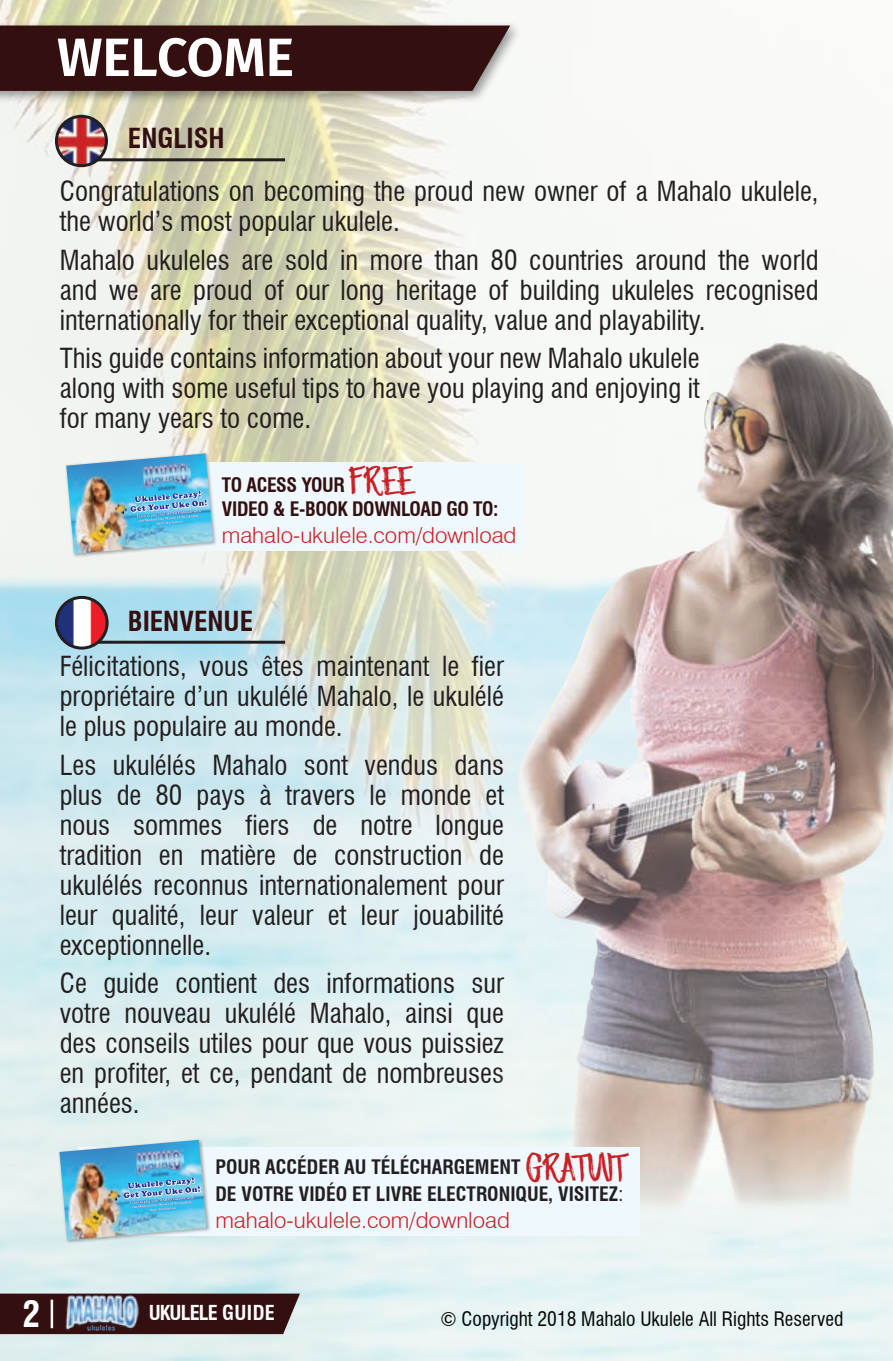
<style>
.page{position:relative;width:893px;height:1361px;background:#fff}
.page>*{position:absolute;margin:0;border:0;box-sizing:border-box;transform-origin:0 0}
.t1{font:600 54px "Fira Sans";letter-spacing:-.01em;color:#fff}
.t2{font:700 condensed 35.1px "Swiss 721 BT";color:#fff}
.body{font:condensed 27px/30px "Swiss 721 BT";color:#231f20;text-align:justify}
.body-2{font:700 condensed 27px "Swiss 721 BT";color:#340f10}
.body-3{font:300 22.2px "Swiss 721 BT";color:#ca1f25}
.t3{font:700 condensed 20.1px "Swiss 721 BT";letter-spacing:-.04em;color:#fff}
.body-4{font:700 condensed 19.5px/27px "Swiss 721 BT";color:#231f20}
.t4{font:condensed 19.5px "Swiss 721 BT";color:#040503}
.t5{font:700 condensed 19.5px/24px "Swiss 721 BT";letter-spacing:-.02em;color:#340f10}
.s1{font-family:"Bongiorno";font-weight:400;font-stretch:normal;font-size:40.2px;color:#ca1f25}
.s2{font-weight:400}
</style>
<div class="page">
<img style="left:0;top:0;width:893px;height:1361px">
<svg style="left:0;top:1293px;width:300px;height:41px;background:#3d1b1c"></svg>
<hr style="left:51px;top:1299px;width:2px;height:29px;background:#fff">
<div style="left:0;top:20px;width:523px;height:85px;background:#231f20;opacity:.44"></div>
<div style="left:0;top:26px;width:510px;height:65px;background:#340f10"></div>
<img style="left:64px;top:1294px;width:75px;height:37px">
<img style="left:496px;top:324px;width:397px;height:939px">
<div style="left:85px;top:462px;width:438px;height:88px;background:#eef8fd"></div>
<div style="left:65px;top:452px;width:152px;height:106px;background:#231f20;opacity:.37"></div>
<img style="left:66px;top:453px;width:147px;height:101px">
<img style="left:71px;top:473px;width:69px;height:80px">
<img style="left:118px;top:515px;width:55px;height:30px">
<img style="left:140px;top:462px;width:52px;height:29px">
<svg style="left:213px;top:540px;width:1px;height:13px"></svg>
<svg style="left:122px;top:491px;width:85px;height:34px;background:#61b3dd"></svg>
<div style="left:78px;top:1147px;width:561px;height:88px;background:#eef8fd"></div>
<div style="left:58px;top:1138px;width:153px;height:106px;background:#231f20;opacity:.37"></div>
<img style="left:60px;top:1140px;width:146px;height:100px">
<img style="left:64px;top:1159px;width:69px;height:81px">
<img style="left:111px;top:1201px;width:55px;height:30px">
<img style="left:134px;top:1148px;width:51px;height:29px">
<svg style="left:206px;top:1227px;width:1px;height:12px"></svg>
<svg style="left:124px;top:1177px;width:76px;height:34px;background:#61b2de"></svg>
<svg style="left:115px;top:1197px;width:3px;height:4px"></svg>
<img style="left:56px;top:116px;width:50px;height:50px">
<div style="left:55px;top:115px;width:53px;height:52px;border:3px solid #231f20;border-radius:50%"></div>
<hr style="left:98px;top:158px;width:187px;height:3px;background:#231f20">
<img style="left:57px;top:597px;width:50px;height:51px;border-radius:24px">
<div style="left:55px;top:596px;width:54px;height:53px;border:3px solid #231f20;border-radius:50%"></div>
<hr style="left:98px;top:641px;width:187px;height:3px;background:#231f20">
<p class="t1" style="left:57px;top:13px;width:239px">WELCOME</p>
<p class="body-2" style="left:128px;top:122px;width:98px">ENGLISH</p>
<p class="body" style="left:60px;top:176px;width:760px">Congratulations on becoming the proud new owner of a Mahalo ukulele, the world’s most popular ukulele.</p>
<p class="body" style="left:60px;top:245px;width:760px">Mahalo ukuleles are sold in more than 80 countries around the world and we are proud of our long heritage of building ukuleles recognised internationally for their exceptional quality, value and playability.</p>
<p class="body" style="left:60px;top:343px;width:641px">This guide contains information about your new Mahalo ukulele along with some useful tips to have you playing and enjoying it for many years to come.</p>
<p class="t5" style="left:222px;top:473px;width:278px">TO ACESS YOUR <span class="s1">FREE<br></span>VIDEO &amp; E-BOOK DOWNLOAD GO TO:</p>
<p class="body-3" style="left:222px;top:522px;width:296px">mahalo-ukulele.com/download</p>
<p class="body-2" style="left:128px;top:604px;width:127px">BIENVENUE</p>
<p class="body" style="left:60px;top:651px;width:446px">Félicitations, vous êtes maintenant le fier propriétaire d’un ukulélé Mahalo, le ukulélé le plus populaire au monde.</p>
<p class="body" style="left:60px;top:750px;width:446px">Les ukulélés Mahalo sont vendus dans plus de 80 pays à travers le monde et nous sommes fiers de notre longue tradition en matière de construction de ukulélés reconnus internationalement pour leur qualité, leur valeur et leur jouabilité exceptionnelle.</p>
<p class="body" style="left:60px;top:968px;width:446px">Ce guide contient des informations sur votre nouveau ukulélé Mahalo, ainsi que des conseils utiles pour que vous puissiez en profiter, et ce, pendant de nombreuses années.</p>
<p class="body-4" style="left:215px;top:1153px;width:412px">POUR ACCÉDER AU TÉLÉCHARGEMENT <span class="s1">GRATUIT<br></span>DE VOTRE VIDÉO ET LIVRE ELECTRONIQUE, VISITEZ<span class="s2">:</span></p>
<p class="body-3" style="left:215px;top:1206px;width:296px">mahalo-ukulele.com/download</p>
<p class="t2" style="left:23px;top:1293px;width:19px">2</p>
<p class="t3" style="left:149px;top:1301px;width:128px">UKULELE GUIDE</p>
<p class="t4" style="left:440px;top:1307px;width:404px">© Copyright 2018 Mahalo Ukulele All Rights Reserved</p>
</div>
